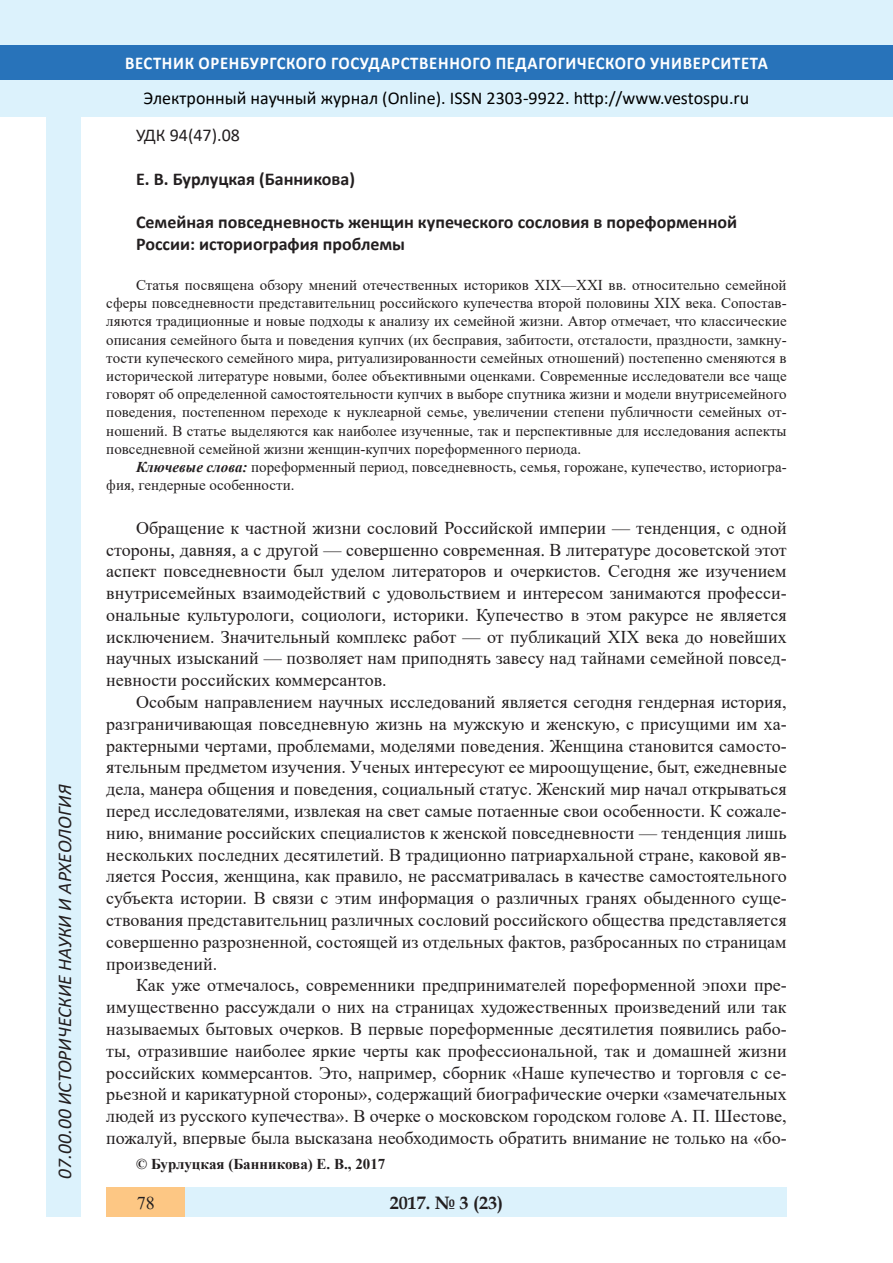
<style>
.page{position:relative;width:893px;height:1263px;background:#fff}
.page>*{position:absolute;margin:0;border:0;box-sizing:border-box;transform-origin:0 0}
.t1{font:italic 19.5px "Calibri";color:#231f20}
.Стиль2{font:18px/21.8px "Times New Roman";color:#231f20;text-align:justify}
.Заголовок_2{font:700 18px/21.8px "Calibri";color:#231f20}
.t2{font:18px "Calibri";color:#000}
.t3{font:700 18px "Calibri";letter-spacing:.04em;color:#fff;scale:.93 1}
.t4{font:700 18px "Book Antiqua";color:#231f20}
.Заголовок_2-2{font:18px "Calibri";color:#231f20}
.литература{font:15px/18.1px "Times New Roman";color:#231f20;text-align:justify}
.Стиль2-2{font:700 15px "Times New Roman";color:#231f20}
.s1{font-weight:700;font-style:italic}
.s2{font-family:"Minion Pro"}
</style>
<div class="page">
<div style="left:0;top:0;width:893px;height:116px;background:#dcf2fc"></div>
<div style="left:0;top:45px;width:893px;height:34px;background:#2873ba"></div>
<div style="left:106px;top:1188px;width:681px;height:29px;background:#dcf2fc"></div>
<div style="left:106px;top:1188px;width:79px;height:29px;background:#fdc784"></div>
<div style="left:47px;top:116px;width:34px;height:1101px;background:#dcf2fc"></div>
<p class="t1" style="left:51px;top:1179px;width:395px;rotate:-90deg">07.00.00 ИСТОРИЧЕСКИЕ НАУКИ И АРХЕОЛОГИЯ</p>
<p class="t1" style="left:51px;top:1105px;width:206px;rotate:-90deg">БИОЛОГИЧЕСКИЕ НАУКИ</p>
<p class="t1" style="left:51px;top:1169px;width:11px;rotate:-90deg">3</p>
<p class="t3" style="left:125px;top:50px;width:693px">ВЕСТНИК ОРЕНБУРГСКОГО ГОСУДАРСТВЕННОГО ПЕДАГОГИЧЕСКОГО УНИВЕРСИТЕТА</p>
<p class="t2" style="left:144px;top:85px;width:607px">Электронный научный журнал (Online). ISSN 2303-9922. http://www.vestospu.ru</p>
<p class="t2" style="left:583px;top:85px;width:13px">t</p>
<p class="Заголовок_2-2" style="left:136px;top:123px;width:105px">УДК 94(47).08</p>
<p class="Заголовок_2" style="left:136px;top:168px;width:220px">Е. В. Бурлуцкая (Банникова)</p>
<p class="Заголовок_2" style="left:136px;top:211px;width:603px">Семейная повседневность женщин купеческого сословия в пореформенной<br>России: историография проблемы</p>
<p class="литература" style="left:106px;top:275px;width:682px;text-indent:30px">Статья посвящена обзору мнений отечественных историков XIX—XXI вв. относительно семейной сферы повседневности представительниц российского купечества второй половины XIX века. Сопостав&shy;ляются традиционные и новые подходы к анализу их семейной жизни. Автор отмечает, что классические описания семейного быта и поведения купчих (их бесправия, забитости, отсталости, праздности, замкну&shy;тости купеческого семейного мира, ритуализированности семейных отношений) постепенно сменяются в исторической литературе новыми, более объективными оценками. Современные исследователи все чаще говорят об определенной самостоятельности купчих в выборе спутника жизни и модели внутрисемейного поведения, постепенном переходе к нуклеарной семье, увеличении степени публичности семейных от&shy;ношений. В статье выделяются как наиболее изученные, так и перспективные для исследования аспекты повседневной семейной жизни женщин-купчих пореформенного периода.</p>
<p class="литература" style="left:106px;top:457px;width:682px;text-indent:30px"><span class="s1">Ключевые слова:</span> пореформенный период, повседневность, семья, горожане, купечество, историогра&shy;фия, гендерные особенности.</p>
<p class="Стиль2" style="left:106px;top:516px;width:682px;text-indent:30px">Обращение к частной жизни сословий Российской империи — тенденция, с одной стороны, давняя, а с другой — совершенно современная<span class="s2">.</span> В литературе досоветской этот аспект повседневности был уделом литераторов и очеркистов. Сегодня же изучением внутрисемейных взаимодействий с удовольствием и интересом занимаются професси&shy;ональные культурологи, социологи, историки. Купечество в этом ракурсе не является исключением. Значительный комплекс работ — от публикаций XIX века до новейших научных изысканий — позволяет нам приподнять завесу над тайнами семейной повсед&shy;невности российских коммерсантов.</p>
<p class="Стиль2" style="left:106px;top:691px;width:682px;text-indent:30px">Особым направлением научных исследований является сегодня гендерная история, разграничивающая повседневную жизнь на мужскую и женскую, с присущими им ха&shy;рактерными чертами, проблемами, моделями поведения. Женщина становится самосто&shy;ятельным предметом изучения. Ученых интересуют ее мироощущение, быт, ежедневные дела, манера общения и поведения, социальный статус. Женский мир начал открываться перед исследователями, извлекая на свет самые потаенные свои особенности. К сожале&shy;нию, внимание российских специалистов к женской повседневности — тенденция лишь нескольких последних десятилетий. В традиционно патриархальной стране, каковой яв&shy;ляется Россия, женщина, как правило, не рассматривалась в качестве самостоятельного субъекта истории. В связи с этим информация о различных гранях обыденного суще&shy;ствования представительниц различных сословий российского общества представляется совершенно разрозненной, состоящей из отдельных фактов, разбросанных по страницам произведений.</p>
<p class="Стиль2" style="left:106px;top:974px;width:682px;text-indent:30px">Как уже отмечалось, современники предпринимателей пореформенной эпохи пре&shy;имущественно рассуждали о них на страницах художественных произведений или так называемых бытовых очерков. В первые пореформенные десятилетия появились рабо&shy;ты, отразившие наиболее яркие черты как профессиональной, так и домашней жизни российских коммерсантов. Это, например, сборник «Наше купечество и торговля с се&shy;рьезной и карикатурной стороны», содержащий биографические очерки «замечательных людей из русского купечества». В очерке о московском городском голове А. П. Шестове, пожалуй, впервые была высказана необходимость обратить внимание не только на «бо-</p>
<p class="Стиль2-2" style="left:136px;top:1153px;width:251px">© Бурлуцкая (Банникова) Е. В., 2017</p>
<p class="t4" style="left:390px;top:1190px;width:115px">2017. № 3 (23)</p>
<p class="Стиль2" style="left:137px;top:1191px;width:19px">78</p>
<p class="t4" style="left:417px;top:1190px;width:10px">6</p>
<p class="t4" style="left:479px;top:1190px;width:19px">19</p>
</div>
